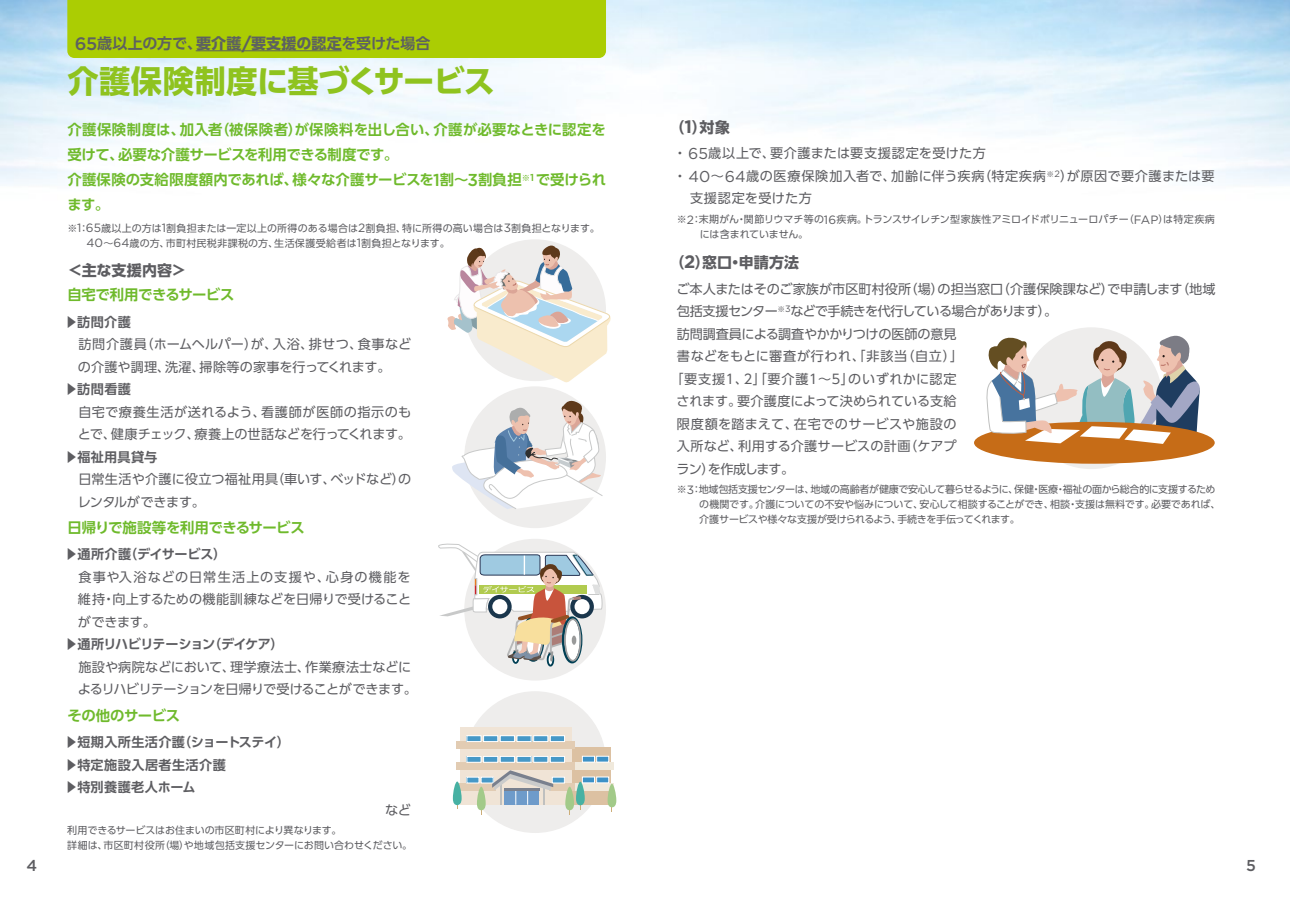
<style>
.page{position:relative;width:1290px;height:911px;background:#fff}
.page>*{position:absolute;margin:0;border:0;box-sizing:border-box;transform-origin:0 0}
.t1{font:700 31.25px "UD Shin Go Pr 6 N";letter-spacing:-.02em;color:#8fc31f}
.t2{font:500 15.75px "Gotham";color:#5d5d61}
.t3{font:700 15px "UD Shin Go Pro De";letter-spacing:-.005em;color:#5d6160}
.t4{font:700 15px "UD Shin Go Pr 6 N";letter-spacing:.005em;color:#5d5d61}
.t5{font:700 14.38px/25px "UD Shin Go Pro De";letter-spacing:-.015em;color:#6fba2c}
.t6{font:13.12px/22.5px "UD Shin Go Pro";letter-spacing:.005em;color:#5d5d61}
.t7{font:13.12px/22.5px "UD Shin Go Pro";letter-spacing:-.02em;color:#5d5d61}
.t8{font:13.12px "UD Shin Go Pro";letter-spacing:.04em;color:#5d5d61}
.t9{font:700 13.12px/22.5px "UD Shin Go Pro De";letter-spacing:.015em;color:#5d5d61}
.t10{font:13.12px "UD Shin Go Pro";letter-spacing:.03em;color:#5d5d61}
.t11{font:13.12px "UD Shin Go Pro";letter-spacing:-.045em;color:#5d5d61}
.t12{font:13.12px "UD Shin Go Pro";letter-spacing:.055em;color:#5d5d61}
.t13{font:13.12px "UD Shin Go Pro";letter-spacing:.035em;color:#5d5d61}
.t14{font:700 13.12px "UD Shin Go Pro De";letter-spacing:-.05em;color:#5d5d61}
.t15{font:700 13.12px "UD Shin Go Pro De";letter-spacing:-.01em;color:#5d5d61}
.t16{font:13.12px "UD Shin Go Pro";letter-spacing:-.065em;color:#5d5d61}
.t17{font:10px/15px "UD Shin Go Pro";letter-spacing:-.01em;color:#5d5d61}
.t18{font:10px/15px "UD Shin Go Pro";letter-spacing:.015em;color:#5d5d61}
.s1{font-family:"Gotham";font-weight:500;font-size:18px}
.s2{font-family:"UD Shin Go Pr 6 N"}
.s3{font-family:"Gotham";font-size:18px}
.s4{font-family:"Gotham";font-weight:500;font-size:17.25px}
.s5{font-family:"Gotham";font-size:12px}
.s6{font-family:"Gotham";font-size:15.75px}
</style>
<div class="page">
<div style="left:464px;top:386px;width:142px;height:142px;background:#eeedec;border-radius:50%"></div>
<div style="left:464px;top:539px;width:142px;height:141px;background:#eeedec;border-radius:50%"></div>
<div style="left:464px;top:691px;width:142px;height:142px;background:#eeedec;border-radius:50%"></div>
<svg style="left:447px;top:242px;width:164px;height:141px"></svg>
<svg style="left:452px;top:399px;width:151px;height:110px"></svg>
<div style="left:512px;top:651px;width:7px;height:13px;border:2px solid #003f54;border-radius:50%"></div>
<div style="left:548px;top:654px;width:5px;height:11px;background:#f8f8f8;border-radius:50%"></div>
<div style="left:547px;top:653px;width:7px;height:13px;border:2px solid #003f54;border-radius:50%"></div>
<svg style="left:438px;top:543px;width:165px;height:118px"></svg>
<svg style="left:563px;top:617px;width:18px;height:45px"></svg>
<div style="left:562px;top:616px;width:20px;height:47px;border:3px solid #003f54;border-radius:50%"></div>
<div style="left:564px;top:618px;width:17px;height:43px;border:2px solid #9e9e9f;border-radius:50%"></div>
<svg style="left:572px;top:635px;width:4px;height:10px"></svg>
<div style="left:561px;top:747px;width:50px;height:57px;background:#dcc1a2"></div>
<div style="left:571px;top:762px;width:43px;height:7px;background:#f0e9dc"></div>
<div style="left:571px;top:783px;width:43px;height:7px;background:#f0e9dc"></div>
<div style="left:460px;top:727px;width:111px;height:77px;background:#f0e4d6"></div>
<div style="left:456px;top:741px;width:118px;height:8px;background:#e2ccb3"></div>
<div style="left:456px;top:762px;width:118px;height:7px;background:#e2ccb3"></div>
<div style="left:549px;top:783px;width:25px;height:7px;background:#e2ccb3"></div>
<div style="left:456px;top:783px;width:40px;height:7px;background:#e2ccb3"></div>
<div style="left:467px;top:735px;width:14px;height:6px;background:#4698c7"></div>
<div style="left:467px;top:735px;width:14px;height:7px;border:1px solid #fff"></div>
<div style="left:483px;top:735px;width:15px;height:6px;background:#4698c7"></div>
<div style="left:483px;top:735px;width:15px;height:7px;border:1px solid #fff"></div>
<div style="left:500px;top:735px;width:14px;height:6px;background:#4698c7"></div>
<div style="left:500px;top:735px;width:15px;height:7px;border:1px solid #fff"></div>
<div style="left:517px;top:735px;width:14px;height:6px;background:#4698c7"></div>
<div style="left:517px;top:735px;width:14px;height:7px;border:1px solid #fff"></div>
<div style="left:534px;top:735px;width:14px;height:6px;background:#4698c7"></div>
<div style="left:533px;top:735px;width:15px;height:7px;border:1px solid #fff"></div>
<div style="left:550px;top:735px;width:14px;height:6px;background:#4698c7"></div>
<div style="left:550px;top:735px;width:15px;height:7px;border:1px solid #fff"></div>
<div style="left:467px;top:756px;width:14px;height:6px;background:#4698c7"></div>
<div style="left:467px;top:756px;width:14px;height:6px;border:1px solid #fff"></div>
<div style="left:483px;top:756px;width:15px;height:6px;background:#4698c7"></div>
<div style="left:483px;top:756px;width:15px;height:6px;border:1px solid #fff"></div>
<div style="left:500px;top:756px;width:14px;height:6px;background:#4698c7"></div>
<div style="left:500px;top:756px;width:15px;height:6px;border:1px solid #fff"></div>
<div style="left:517px;top:756px;width:14px;height:6px;background:#4698c7"></div>
<div style="left:517px;top:756px;width:14px;height:6px;border:1px solid #fff"></div>
<div style="left:534px;top:756px;width:14px;height:6px;background:#4698c7"></div>
<div style="left:533px;top:756px;width:15px;height:6px;border:1px solid #fff"></div>
<div style="left:550px;top:756px;width:14px;height:6px;background:#4698c7"></div>
<div style="left:550px;top:756px;width:15px;height:6px;border:1px solid #fff"></div>
<div style="left:467px;top:777px;width:12px;height:6px;background:#4698c7"></div>
<div style="left:481px;top:777px;width:12px;height:6px;background:#4698c7"></div>
<div style="left:552px;top:777px;width:12px;height:6px;background:#4698c7"></div>
<div style="left:582px;top:756px;width:12px;height:6px;background:#3c91c7"></div>
<div style="left:582px;top:756px;width:13px;height:6px;border:1px solid #fff"></div>
<div style="left:597px;top:756px;width:12px;height:6px;background:#3c91c7"></div>
<div style="left:596px;top:756px;width:13px;height:6px;border:1px solid #fff"></div>
<div style="left:582px;top:777px;width:12px;height:6px;background:#3c91c7"></div>
<div style="left:582px;top:776px;width:13px;height:7px;border:1px solid #fff"></div>
<div style="left:597px;top:777px;width:12px;height:6px;background:#3c91c7"></div>
<div style="left:596px;top:776px;width:13px;height:7px;border:1px solid #fff"></div>
<svg style="left:492px;top:770px;width:61px;height:34px"></svg>
<hr style="left:504px;top:788px;width:36px;height:2px;background:#79808e">
<svg style="left:607px;top:783px;width:9px;height:28px"></svg>
<svg style="left:453px;top:781px;width:9px;height:28px"></svg>
<svg style="left:477px;top:786px;width:9px;height:28px"></svg>
<svg style="left:565px;top:781px;width:20px;height:33px"></svg>
<div style="left:974px;top:422px;width:241px;height:42px;background:#c66c17;border-radius:50%"></div>
<svg style="left:985px;top:331px;width:217px;height:135px"></svg>
<div style="left:67px;top:0;width:539px;height:58px;background:#abcd03"></div>
<hr style="left:196px;top:50px;width:145px;height:1px;background:#5d6160">
<p class="t3" style="left:75px;top:31px;width:357px"><span class="s1">65</span>歳以上の方で、<span class="s2">要介護</span><span class="s3">/</span><span class="s2">要支援の認定</span>を受けた場合</p>
<h1 class="t1" style="left:67px;top:56px;width:429px">介護保険制度に基づくサービス</h1>
<p class="t5" style="left:67px;top:117px;width:540px">介護保険制度は、加入者（被保険者）が保険料を出し合い、介護が必要なときに認定を受けて、必要な介護サービスを利用できる制度です。<br>介護保険の支給限度額内であれば、様々な介護サービスを<span class="s4">1</span>割～<span class="s4">3</span>割負担<sup>※</sup><sup>1</sup> で受けられます。</p>
<p class="t18" style="left:86px;top:220px;width:521px;text-indent:-19px">※<span class="s5">1</span>：<span class="s5">65</span>歳以上の方は<span class="s5">1</span>割負担または一定以上の所得のある場合は<span class="s5">2</span>割負担、特に所得の高い場合は<span class="s5">3</span>割負担となります。　<br><span class="s5">40</span>～<span class="s5">64</span>歳の方、市町村民税非課税の方、生活保護受給者は<span class="s5">1</span>割負担となります。</p>
<p class="t4" style="left:67px;top:258px;width:121px">＜主な支援内容＞</p>
<p class="t5" style="left:67px;top:282px;width:169px">自宅で利用できるサービス</p>
<p class="t9" style="left:65px;top:310px;width:67px">▶訪問介護</p>
<p class="t6" style="left:78px;top:333px;width:335px">訪問介護員（ホームヘルパー）が、入浴、排せつ、食事などの介護や調理、洗濯、掃除等の家事を行ってくれます。</p>
<p class="t9" style="left:65px;top:378px;width:68px">▶訪問看護</p>
<p class="t6" style="left:78px;top:400px;width:335px">自宅で療養生活が送れるよう、看護師が医師の指示のもとで、健康チェック、療養上の世話などを行ってくれます。</p>
<p class="t9" style="left:65px;top:445px;width:94px">▶福祉用具貸与</p>
<p class="t6" style="left:78px;top:468px;width:335px">日常生活や介護に役立つ福祉用具（車いす、ベッドなど）のレンタルができます。</p>
<p class="t5" style="left:67px;top:514px;width:239px">日帰りで施設等を利用できるサービス</p>
<p class="t15" style="left:65px;top:544px;width:163px">▶通所介護（デイサービス）</p>
<p class="t6" style="left:78px;top:565px;width:335px;text-align:justify">食事や入浴などの日常生活上の支援や、心身の機能を維持・向上するための機能訓練などを日帰りで受けることができます。</p>
<p class="t14" style="left:65px;top:634px;width:220px">▶通所リハビリテーション（デイケア）</p>
<p class="t7" style="left:78px;top:655px;width:341px">施設や病院などにおいて、理学療法士、作業療法士などによるリハビリテーションを日帰りで受けることができます。</p>
<p class="t5" style="left:67px;top:702px;width:114px">その他のサービス</p>
<p class="t9" style="left:65px;top:730px;width:227px">▶短期入所生活介護（ショートステイ）▶特定施設入居者生活介護<br>▶特別養護老人ホーム</p>
<p class="t6" style="left:385px;top:798px;width:27px">など</p>
<p class="t17" style="left:67px;top:822px;width:346px">利用できるサービスはお住まいの市区町村により異なります。<br>詳細は、市区町村役所（場）や地域包括支援センターにお問い合わせください。</p>
<p class="t4" style="left:669px;top:115px;width:62px">（<span class="s3">1</span>）対象</p>
<p class="t10" style="left:673px;top:143px;width:314px">・ <span class="s6">65</span>歳以上で、要介護または要支援認定を受けた方</p>
<p class="t8" style="left:673px;top:165px;width:542px">・ <span class="s6">40</span>～<span class="s6">64</span>歳の医療保険加入者で、加齢に伴う疾病（特定疾病<sup>※</sup><sup>2</sup>）が原因で要介護または要</p>
<p class="t10" style="left:690px;top:188px;width:123px">支援認定を受けた方</p>
<p class="t17" style="left:700px;top:212px;width:517px;text-indent:-23px">※<span class="s5">2</span>：末期がん・関節リウマチ等の<span class="s5">16</span>疾病。トランスサイレチン型家族性アミロイドポリニューロパチー（<span class="s5">FAP</span>）は特定疾病には含まれていません。</p>
<p class="t4" style="left:669px;top:250px;width:131px">（<span class="s3">2</span>）窓口・申請方法</p>
<p class="t6" style="left:676px;top:277px;width:540px">ご本人またはそのご家族が市区町村役所（場）の担当窓口（介護保険課など）で申請します（地域</p>
<p class="t11" style="left:677px;top:300px;width:382px">包括支援センター<sup>※</sup><sup>3</sup>などで手続きを代行している場合があります）。</p>
<p class="t7" style="left:677px;top:322px;width:281px">訪問調査員による調査やかかりつけの医師の意見</p>
<p class="t8" style="left:677px;top:345px;width:288px">書などをもとに審査が行われ、「非該当（自立）」</p>
<p class="t12" style="left:670px;top:368px;width:288px">「要支援１、２」「要介護１～５」のいずれかに認定</p>
<p class="t6" style="left:677px;top:389px;width:282px">されます。要介護度によって決められている支給</p>
<p class="t13" style="left:677px;top:413px;width:281px">限度額を踏まえて、在宅でのサービスや施設の</p>
<p class="t6" style="left:677px;top:434px;width:281px">入所など、利用する介護サービスの計画（ケアプ</p>
<p class="t16" style="left:677px;top:458px;width:119px">ラン）を作成します。</p>
<p class="t17" style="left:699px;top:482px;width:523px;text-indent:-22px">※<span class="s5">3</span>：地域包括支援センターは、地域の高齢者が健康で安心して暮らせるように、保健・医療・福祉の面から総合的に支援するための機関です。介護についての不安や悩みについて、安心して相談することができ、相談・支援は無料です。必要であれば、介護サービスや様々な支援が受けられるよう、手続きを手伝ってくれます。</p>
<p class="t2" style="left:27px;top:855px;width:12px">4</p>
<p class="t2" style="left:1246px;top:855px;width:11px">5</p>
</div>
